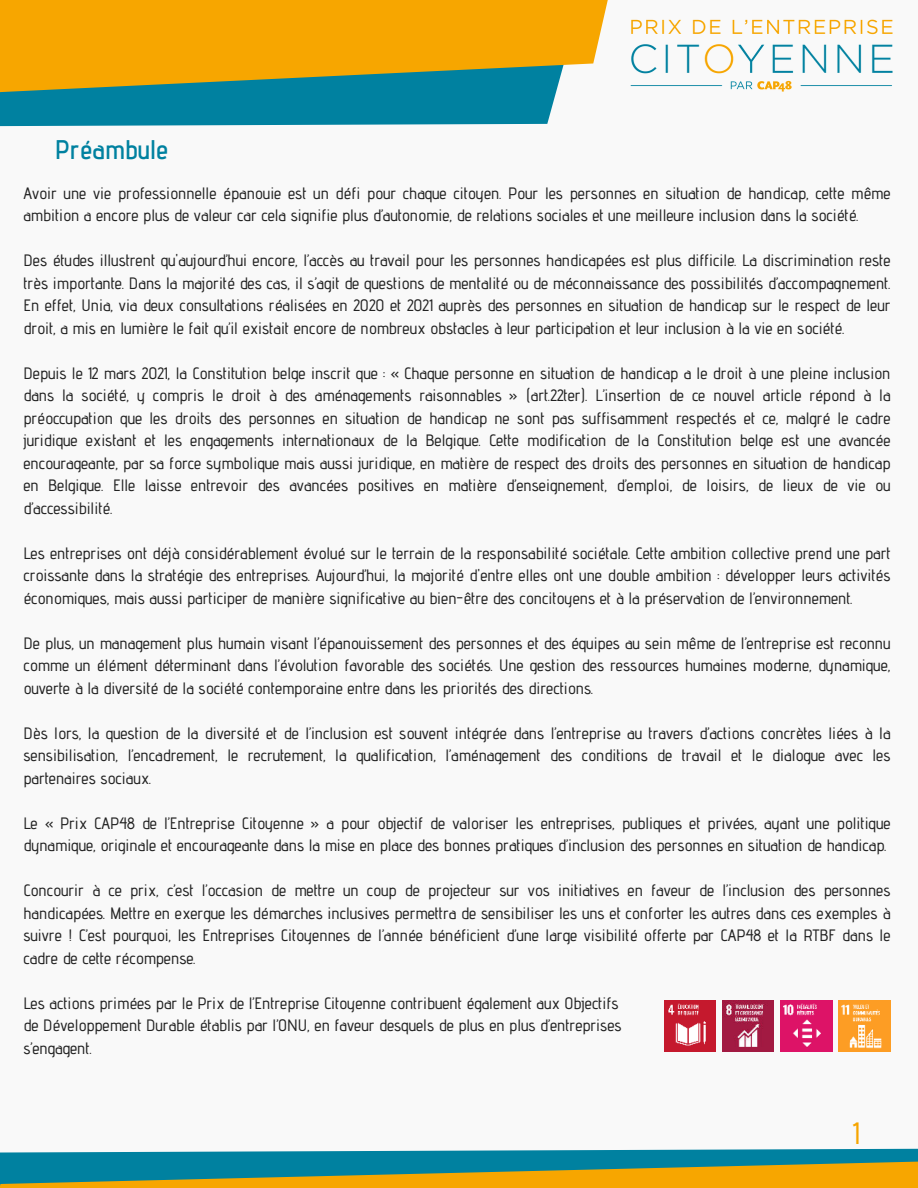
<style>
.page{position:relative;width:918px;height:1188px;background:#f9f9f9}
.page>*{position:absolute;margin:0;border:0;box-sizing:border-box;transform-origin:0 0}
.t1{font:500 30.75px "Advent Pro";color:#f6a500}
.t2{font:600 27px "Advent Pro";color:#0081a0}
.t3{font:500 16.5px/22.5px "Advent Pro";color:#222;text-align:justify}
</style>
<div class="page">
<svg style="left:0;top:1149px;width:918px;height:39px;background:#6a9465"></svg>
<img style="left:672px;top:19px;width:221px;height:73px">
<svg style="left:0;top:99px;width:554px;height:28px;background:#138aa6"></svg>
<svg style="left:0;top:0;width:672px;height:99px;background:#cca837"></svg>
<img style="left:664px;top:1000px;width:52px;height:52px">
<img style="left:722px;top:1000px;width:52px;height:52px">
<img style="left:780px;top:1000px;width:52px;height:52px">
<img style="left:839px;top:1000px;width:51px;height:52px">
<h2 class="t2" style="left:55px;top:133px;width:115px">Préambule</h2>
<p class="t3" style="left:23px;top:181px;width:869px">Avoir une vie professionnelle épanouie est un défi pour chaque citoyen. Pour les personnes en situation de handicap, cette même ambition a encore plus de valeur car cela signifie plus d’autonomie, de relations sociales et une meilleure inclusion dans la société.</p>
<p class="t3" style="left:23px;top:249px;width:869px">Des études illustrent qu'aujourd’hui encore, l’accès au travail pour les personnes handicapées est plus difficile. La discrimination reste très importante. Dans la majorité des cas, il s’agit de questions de mentalité ou de méconnaissance des possibilités d’accompagnement.<br>En effet, Unia, via deux consultations réalisées en 2020 et 2021 auprès des personnes en situation de handicap sur le respect de leur droit, a mis en lumière le fait qu’il existait encore de nombreux obstacles à leur participation et leur inclusion à la vie en société.</p>
<p class="t3" style="left:23px;top:361px;width:869px">Depuis le 12 mars 2021, la Constitution belge inscrit que : « Chaque personne en situation de handicap a le droit à une pleine inclusion dans la société, y compris le droit à des aménagements raisonnables » (art.22ter). L’insertion de ce nouvel article répond à la préoccupation que les droits des personnes en situation de handicap ne sont pas suffisamment respectés et ce, malgré le cadre juridique existant et les engagements internationaux de la Belgique. Cette modification de la Constitution belge est une avancée encourageante, par sa force symbolique mais aussi juridique, en matière de respect des droits des personnes en situation de handicap en Belgique. Elle laisse entrevoir des avancées positives en matière d’enseignement, d’emploi, de loisirs, de lieux de vie ou d’accessibilité.</p>
<p class="t3" style="left:23px;top:541px;width:869px">Les entreprises ont déjà considérablement évolué sur le terrain de la responsabilité sociétale. Cette ambition collective prend une part croissante dans la stratégie des entreprises. Aujourd’hui, la majorité d'entre elles ont une double ambition : développer leurs activités économiques, mais aussi participer de manière significative au bien-être des concitoyens et à la préservation de l’environnement.</p>
<p class="t3" style="left:23px;top:631px;width:869px">De plus, un management plus humain visant l’épanouissement des personnes et des équipes au sein même de l’entreprise est reconnu comme un élément déterminant dans l’évolution favorable des sociétés. Une gestion des ressources humaines moderne, dynamique, ouverte à la diversité de la société contemporaine entre dans les priorités des directions.</p>
<p class="t3" style="left:23px;top:721px;width:869px">Dès lors, la question de la diversité et de l’inclusion est souvent intégrée dans l’entreprise au travers d’actions concrètes liées à la sensibilisation, l’encadrement, le recrutement, la qualification, l’aménagement des conditions de travail et le dialogue avec les partenaires sociaux.</p>
<p class="t3" style="left:23px;top:811px;width:869px">Le « Prix CAP48 de l’Entreprise Citoyenne » a pour objectif de valoriser les entreprises, publiques et privées, ayant une politique dynamique, originale et encourageante dans la mise en place des bonnes pratiques d’inclusion des personnes en situation de handicap.</p>
<p class="t3" style="left:23px;top:879px;width:869px">Concourir à ce prix, c’est l’occasion de mettre un coup de projecteur sur vos initiatives en faveur de l’inclusion des personnes handicapées. Mettre en exergue les démarches inclusives permettra de sensibiliser les uns et conforter les autres dans ces exemples à suivre ! C’est pourquoi, les Entreprises Citoyennes de l’année bénéficient d’une large visibilité offerte par CAP48 et la RTBF dans le cadre de cette récompense.</p>
<p class="t3" style="left:23px;top:991px;width:600px;text-align:left">Les actions primées par le Prix de l’Entreprise Citoyenne contribuent également aux Objectifs de Développement Durable établis par l’ONU, en faveur desquels de plus en plus d’entreprises s’engagent.</p>
<h1 class="t1" style="left:852px;top:1115px;width:8px">1</h1>
</div>
